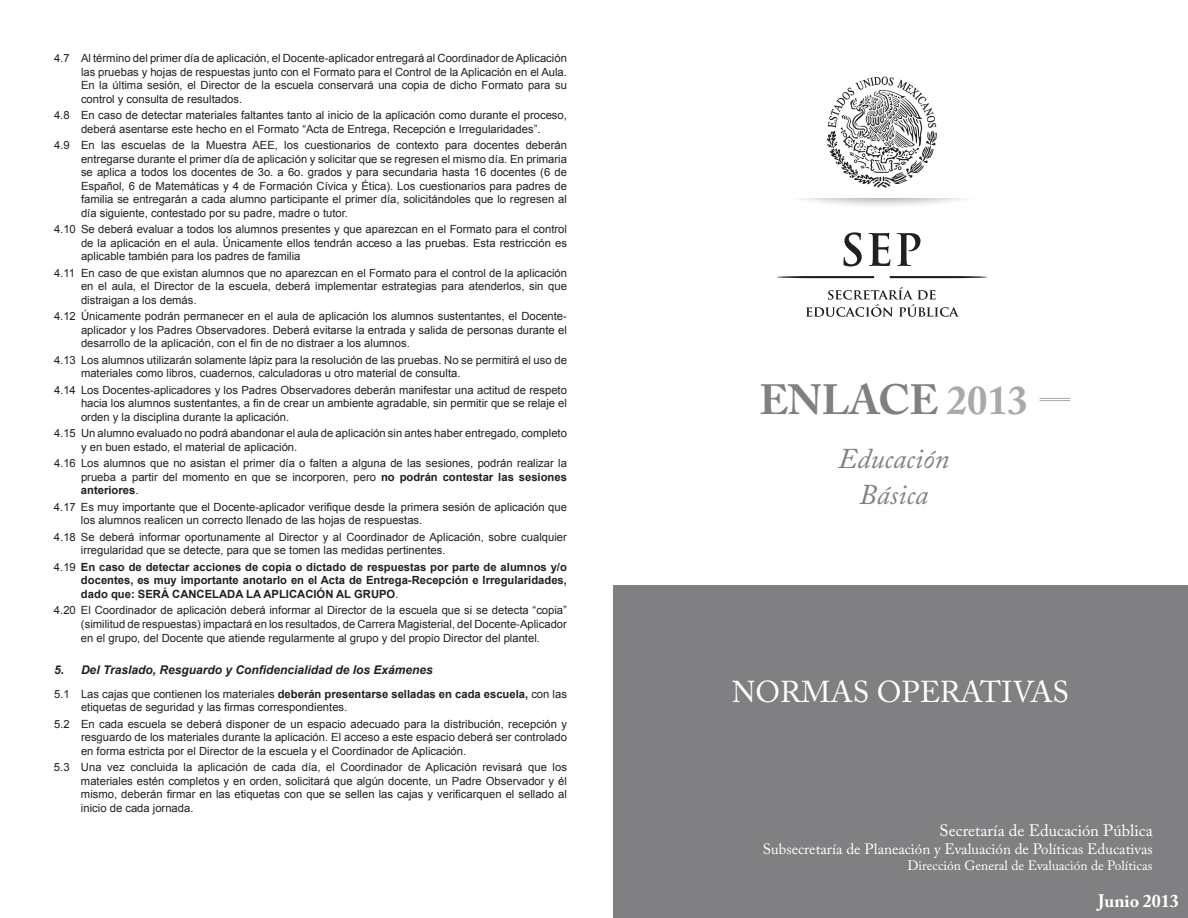
<style>
.page{position:relative;width:1188px;height:918px;background:#fff}
.page>*{position:absolute;margin:0;border:0;box-sizing:border-box;transform-origin:0 0}
.t1{font:700 42px "Adobe Caslon Pro";letter-spacing:-.01em;color:#808083}
.t2{font:30px "Adobe Caslon Pro";color:#fff}
.t3{font:italic 28.5px/36px "Adobe Caslon Pro";color:#808083;text-align:center}
.t4{font:700 18px "Adobe Caslon Pro";color:#fff}
.t5{font:16.5px "Adobe Caslon Pro";color:#fff}
.t6{font:15px "Adobe Caslon Pro";color:#fff}
.t7{font:13.5px "Adobe Caslon Pro";color:#fff}
.t8{font:italic 700 12px "Arial";color:#231f20}
.t9{font:11.25px/13.5px "Arial";color:#231f20;text-align:justify}
.t10{font:700 11.25px/13.5px "Arial";color:#231f20;text-align:justify}
.s1{font-weight:700}
.s2{font-weight:400}
.s3{font-size:40.5px;color:#a8a9ad}
</style>
<div class="page">
<svg style="left:777px;top:276px;width:97px;height:2px"></svg>
<svg style="left:890px;top:276px;width:97px;height:2px"></svg>
<svg style="left:827px;top:77px;width:110px;height:111px"></svg>
<svg style="left:806px;top:287px;width:153px;height:30px"></svg>
<svg style="left:843px;top:232px;width:19px;height:34px"></svg>
<svg style="left:868px;top:233px;width:22px;height:33px"></svg>
<svg style="left:897px;top:233px;width:24px;height:33px"></svg>
<div style="left:614px;top:585px;width:574px;height:333px;background:#808083"></div>
<hr style="left:1040px;top:398px;width:30px;height:1px;background:#a8a9ad">
<hr style="left:1040px;top:400px;width:30px;height:1px;background:#a8a9ad">
<p class="t9" style="left:81px;top:52px;width:488px;text-indent:-27px">4.7 Al término del primer día de aplicación, el Docente-aplicador entregará al Coordinador de Aplicación las pruebas y hojas de respuestas junto con el Formato para el Control de la Aplicación en el Aula.<br>En la última sesión, el Director de la escuela conservará una copia de dicho Formato para su control y consulta de resultados.</p>
<p class="t9" style="left:54px;top:109px;width:514px;text-align:center">4.8 En caso de detectar materiales faltantes tanto al inicio de la aplicación como durante el proceso, deberá asentarse este hecho en el Formato “Acta de Entrega, Recepción e Irregularidades”.</p>
<p class="t9" style="left:81px;top:139px;width:487px;text-indent:-27px">4.9 En las escuelas de la Muestra AEE, los cuestionarios de contexto para docentes deberán entregarse durante el primer día de aplicación y solicitar que se regresen el mismo día. En primaria se aplica a todos los docentes de 3o. a 6o. grados y para secundaria hasta 16 docentes (6 de Español, 6 de Matemáticas y 4 de Formación Cívica y Ética). Los cuestionarios para padres de familia se entregarán a cada alumno participante el primer día, solicitándoles que lo regresen al día siguiente, contestado por su padre, madre o tutor.</p>
<p class="t9" style="left:81px;top:223px;width:487px;text-indent:-27px">4.10 Se deberá evaluar a todos los alumnos presentes y que aparezcan en el Formato para el control de la aplicación en el aula. Únicamente ellos tendrán acceso a las pruebas. Esta restricción es aplicable también para los padres de familia</p>
<p class="t9" style="left:81px;top:266px;width:488px;text-indent:-27px">4.11 En caso de que existan alumnos que no aparezcan en el Formato para el control de la aplicación en el aula, el Director de la escuela, deberá implementar estrategias para atenderlos, sin que distraigan a los demás.</p>
<p class="t9" style="left:81px;top:310px;width:487px;text-indent:-27px">4.12 Únicamente podrán permanecer en el aula de aplicación los alumnos sustentantes, el Docente&shy;aplicador y los Padres Observadores. Deberá evitarse la entrada y salida de personas durante el desarrollo de la aplicación, con el fin de no distraer a los alumnos.</p>
<p class="t9" style="left:81px;top:353px;width:487px;text-indent:-27px">4.13 Los alumnos utilizarán solamente lápiz para la resolución de las pruebas. No se permitirá el uso de materiales como libros, cuadernos, calculadoras u otro material de consulta.</p>
<p class="t9" style="left:81px;top:383px;width:487px;text-indent:-27px">4.14 Los Docentes-aplicadores y los Padres Observadores deberán manifestar una actitud de respeto hacia los alumnos sustentantes, a fin de crear un ambiente agradable, sin permitir que se relaje el orden y la disciplina durante la aplicación.</p>
<p class="t9" style="left:81px;top:427px;width:487px;text-indent:-27px">4.15 Un alumno evaluado no podrá abandonar el aula de aplicación sin antes haber entregado, completo y en buen estado, el material de aplicación.</p>
<p class="t9" style="left:81px;top:457px;width:487px;text-indent:-27px">4.16 Los alumnos que no asistan el primer día o falten a alguna de las sesiones, podrán realizar la prueba a partir del momento en que se incorporen, pero <span class="s1">no podrán contestar las sesiones anteriores</span>.</p>
<p class="t9" style="left:81px;top:500px;width:487px;text-indent:-27px">4.17 Es muy importante que el Docente-aplicador verifique desde la primera sesión de aplicación que los alumnos realicen un correcto llenado de las hojas de respuestas.</p>
<p class="t9" style="left:81px;top:530px;width:487px;text-indent:-27px">4.18 Se deberá informar oportunamente al Director y al Coordinador de Aplicación, sobre cualquier irregularidad que se detecte, para que se tomen las medidas pertinentes.</p>
<p class="t10" style="left:81px;top:560px;width:488px;text-indent:-27px"><span class="s2">4.19</span> En caso de detectar acciones de copia o dictado de respuestas por parte de alumnos y/o docentes, es muy importante anotarlo en el Acta de Entrega-Recepción e Irregularidades, dado que: SERÁ CANCELADA LA APLICACIÓN AL GRUPO<span class="s2">.</span></p>
<p class="t9" style="left:81px;top:603px;width:487px;line-height:14px;text-indent:-27px">4.20 El Coordinador de aplicación deberá informar al Director de la escuela que si se detecta “copia” (similitud de respuestas) impactará en los resultados, de Carrera Magisterial, del Docente-Aplicador en el grupo, del Docente que atiende regularmente al grupo y del propio Director del plantel.</p>
<p class="t8" style="left:54px;top:662px;width:380px">5. Del Traslado, Resguardo y Confidencialidad de los Exámenes</p>
<p class="t9" style="left:81px;top:687px;width:487px;text-indent:-27px">5.1 Las cajas que contienen los materiales <span class="s1">deberán presentarse selladas en cada escuela,</span> con las etiquetas de seguridad y las firmas correspondientes.</p>
<p class="t9" style="left:81px;top:717px;width:487px;text-indent:-27px">5.2 En cada escuela se deberá disponer de un espacio adecuado para la distribución, recepción y resguardo de los materiales durante la aplicación. El acceso a este espacio deberá ser controlado en forma estricta por el Director de la escuela y el Coordinador de Aplicación.</p>
<p class="t9" style="left:81px;top:761px;width:487px;text-indent:-27px">5.3 Una vez concluida la aplicación de cada día, el Coordinador de Aplicación revisará que los materiales estén completos y en orden, solicitará que algún docente, un Padre Observador y él mismo, deberán firmar en las etiquetas con que se sellen las cajas y verificarquen el sellado al inicio de cada jornada.</p>
<h1 class="t1" style="left:759px;top:375px;width:270px">ENLACE <span class="s3">2013</span></h1>
<h3 class="t3" style="left:838px;top:440px;width:113px">Educación<br>Básica</h3>
<h2 class="t2" style="left:732px;top:674px;width:339px">NORMAS OPERATIVAS</h2>
<h3 class="t5" style="left:940px;top:820px;width:215px">Secretaría de Educación Pública</h3>
<h3 class="t6" style="left:763px;top:840px;width:391px">Subsecretaría de Planeación y Evaluación de Políticas Educativas</h3>
<p class="t7" style="left:908px;top:857px;width:247px">Dirección General de Evaluación de Políticas</p>
<h3 class="t4" style="left:1098px;top:891px;width:82px">Junio 2013</h3>
</div>
